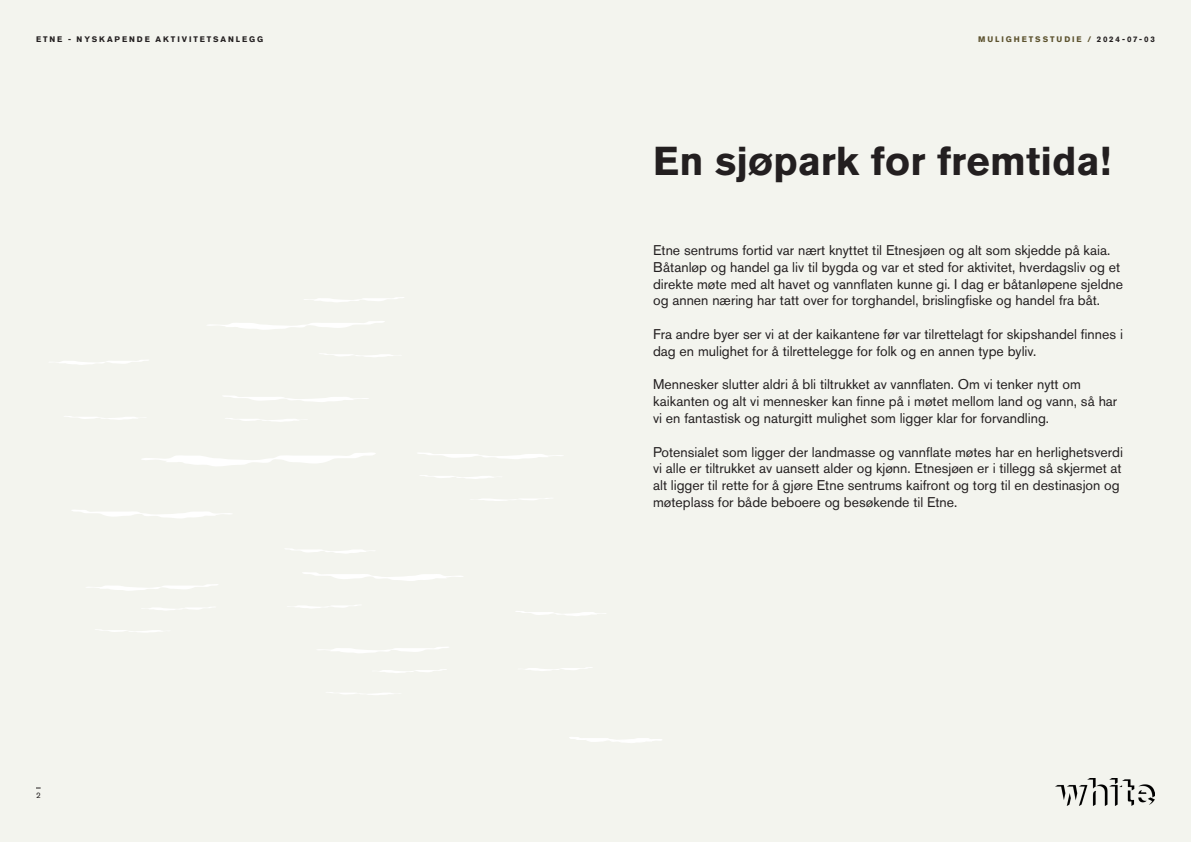
<style>
.page{position:relative;width:1191px;height:842px;background:#f3f4ee}
.page>*{position:absolute;margin:0;border:0;box-sizing:border-box;transform-origin:0 0}
.Citat_Quote{font:700 40px "Akzidenz Grotesk Std";letter-spacing:.005em;color:#231f20}
.t1{font:14px/16.8px "Akzidenz Grotesk Std";color:#231f20}
.t2{font:700 8px "Akzidenz Grotesk Std";letter-spacing:.24em;color:#231f20}
.t3{font:700 8px "Akzidenz Grotesk Std";letter-spacing:.24em;color:#5b512d}
.t4{font:8px "Akzidenz Grotesk Std";color:#231f20}
.s1{color:#231f20}
</style>
<div class="page">
<img style="left:1055px;top:778px;width:100px;height:28px">
<svg style="left:318px;top:647px;width:131px;height:6px"></svg>
<svg style="left:224px;top:396px;width:144px;height:6px"></svg>
<svg style="left:418px;top:453px;width:145px;height:6px"></svg>
<svg style="left:86px;top:584px;width:132px;height:7px"></svg>
<svg style="left:303px;top:572px;width:160px;height:9px"></svg>
<svg style="left:208px;top:321px;width:177px;height:9px"></svg>
<svg style="left:72px;top:510px;width:160px;height:8px"></svg>
<svg style="left:380px;top:669px;width:66px;height:4px"></svg>
<svg style="left:225px;top:418px;width:74px;height:4px"></svg>
<svg style="left:420px;top:475px;width:74px;height:4px"></svg>
<svg style="left:149px;top:607px;width:63px;height:3px"></svg>
<svg style="left:516px;top:611px;width:90px;height:5px"></svg>
<svg style="left:58px;top:360px;width:90px;height:5px"></svg>
<svg style="left:285px;top:548px;width:81px;height:6px"></svg>
<svg style="left:304px;top:297px;width:100px;height:5px"></svg>
<svg style="left:525px;top:667px;width:67px;height:4px"></svg>
<svg style="left:64px;top:416px;width:73px;height:4px"></svg>
<svg style="left:295px;top:605px;width:63px;height:3px"></svg>
<svg style="left:320px;top:353px;width:73px;height:4px"></svg>
<svg style="left:569px;top:737px;width:93px;height:6px"></svg>
<svg style="left:329px;top:692px;width:64px;height:3px"></svg>
<svg style="left:142px;top:453px;width:234px;height:13px"></svg>
<svg style="left:478px;top:498px;width:71px;height:3px"></svg>
<svg style="left:96px;top:629px;width:66px;height:3px"></svg>
<p class="t2" style="left:36px;top:35px;width:228px">ETNE - NYSKAPENDE AKTIVITETSANLEGG</p>
<p class="t3" style="left:978px;top:35px;width:178px">MULIGHETSSTUDIE / <span class="s1">2024-07-03</span></p>
<p class="Citat_Quote" style="left:653px;top:138px;width:459px">En sjøpark for fremtida!</p>
<p class="t4" style="left:36px;top:790px;width:6px">2</p>
<p class="t1" style="left:653px;top:242px;width:471px">Etne sentrums fortid var nært knyttet til Etnesjøen og alt som skjedde på kaia.<br>Båtanløp og handel ga liv til bygda og var et sted for aktivitet, hverdagsliv og et direkte møte med alt havet og vannflaten kunne gi. I dag er båtanløpene sjeldne og annen næring har tatt over for torghandel, brislingfiske og handel fra båt.</p>
<p class="t1" style="left:653px;top:326px;width:471px">Fra andre byer ser vi at der kaikantene før var tilrettelagt for skipshandel finnes i dag en mulighet for å tilrettelegge for folk og en annen type byliv.</p>
<p class="t1" style="left:653px;top:376px;width:466px">Mennesker slutter aldri å bli tiltrukket av vannflaten. Om vi tenker nytt om kaikanten og alt vi mennesker kan finne på i møtet mellom land og vann, så har vi en fantastisk og naturgitt mulighet som ligger klar for forvandling.</p>
<p class="t1" style="left:653px;top:443px;width:471px">Potensialet som ligger der landmasse og vannflate møtes har en herlighetsverdi vi alle er tiltrukket av uansett alder og kjønn. Etnesjøen er i tillegg så skjermet at alt ligger til rette for å gjøre Etne sentrums kaifront og torg til en destinasjon og møteplass for både beboere og besøkende til Etne.</p>
</div>
